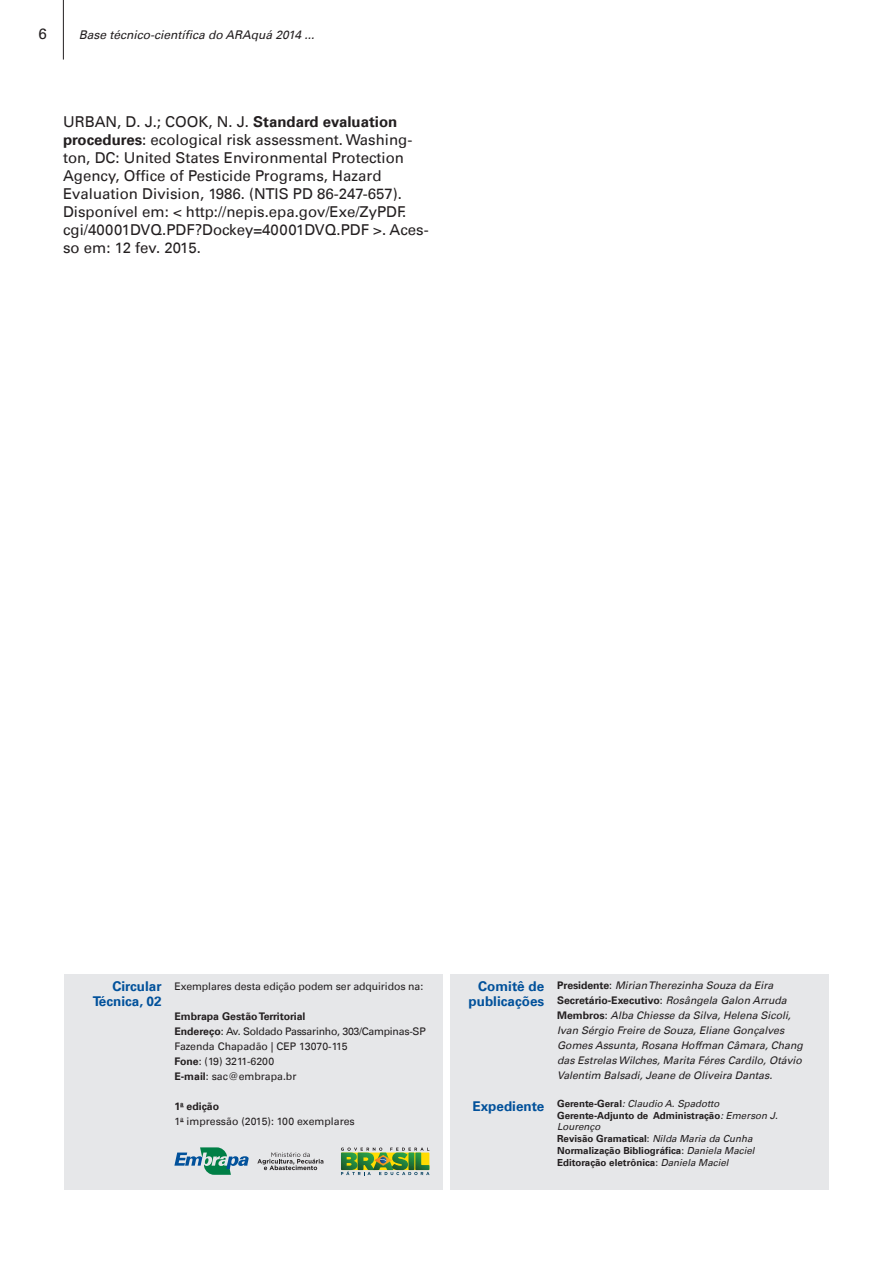
<style>
.page{position:relative;width:893px;height:1263px;background:#fff}
.page>*{position:absolute;margin:0;border:0;box-sizing:border-box;transform-origin:0 0}
.t1{font:15px/18px "Univers LT";color:#231f20}
.t2{font:700 13.5px/15px "Univers LT";color:#01519b;text-align:right}
.t3{font:italic 12px "Univers LT";color:#231f20}
.t4{font:italic 10.5px/15px "Univers LT";color:#231f20}
.t5{font:10.5px/15px "Univers LT";letter-spacing:-.01em;color:#231f20}
.t6{font:700 9.75px/12px "Univers LT";color:#231f20}
.s1{font-weight:700}
.s2{font-weight:700;font-style:normal}
.s3{font-style:normal}
.s4{font-weight:400;font-style:italic}
.s5{font-weight:400}
</style>
<div class="page">
<hr style="left:63px;top:0;width:1px;height:60px;background:#231f20">
<div style="left:451px;top:974px;width:378px;height:215px;background:#e6e7e9"></div>
<div style="left:64px;top:974px;width:378px;height:215px;background:#e6e7e9"></div>
<svg style="left:174px;top:1147px;width:75px;height:28px"></svg>
<svg style="left:257px;top:1152px;width:66px;height:18px"></svg>
<svg style="left:341px;top:1147px;width:88px;height:28px"></svg>
<p class="t1" style="left:39px;top:25px;width:10px">6</p>
<p class="t3" style="left:79px;top:27px;width:237px">Base técnico-científica do ARAquá 2014 ...</p>
<p class="t1" style="left:63px;top:113px;width:367px">URBAN, D. J.; COOK, N. J. <span class="s1">Standard evaluation procedures</span>: ecological risk assessment. Washing&shy;ton, DC: United States Environmental Protection Agency, Office of Pesticide Programs, Hazard Evaluation Division, 1986. (NTIS PD 86-247-657).<br>Disponível em: &lt; http://nepis.epa.gov/Exe/ZyPDF. cgi/40001DVQ.PDF?Dockey=40001DVQ.PDF &gt;. Aces&shy;so em: 12 fev. 2015.</p>
<p class="t2" style="left:93px;top:979px;width:70px">Circular<br>Técnica, 02</p>
<p class="t5" style="left:174px;top:978px;width:250px">Exemplares desta edição podem ser adquiridos na:</p>
<p class="t5" style="left:174px;top:1008px;width:253px"><span class="s1">Embrapa Gestão Territorial<br>Endereço</span>: Av. Soldado Passarinho, 303/Campinas-SP<br>Fazenda Chapadão | CEP 13070-115<br><span class="s1">Fone</span>: (19) 3211-6200<br><span class="s1">E-mail</span>: sac@embrapa.br</p>
<p class="t5" style="left:174px;top:1098px;width:182px"><span class="s1">1</span><sup>a</sup> <span class="s1">edição<br></span>1<sup>a</sup> impressão (2015): 100 exemplares</p>
<p class="t2" style="left:469px;top:979px;width:77px">Comitê de publicações</p>
<p class="t2" style="left:473px;top:1099px;width:73px">Expediente</p>
<p class="t4" style="left:557px;top:978px;width:247px"><span class="s2">Presidente</span><span class="s3">:</span> Mirian Therezinha Souza da Eira <span class="s2">Secretário-Executivo</span><span class="s3">:</span> Rosângela Galon Arruda <span class="s2">Membros</span><span class="s3">:</span> Alba Chiesse da Silva, Helena Sicoli, Ivan Sérgio Freire de Souza, Eliane Gonçalves Gomes Assunta, Rosana Hoffman Câmara, Chang das Estrelas Wilches, Marita Féres Cardilo, Otávio Valentim Balsadi, Jeane de Oliveira Dantas.</p>
<p class="t6" style="left:557px;top:1098px;width:222px">Gerente-Geral<span class="s4">: Claudio A. Spadotto<br></span>Gerente-Adjunto de Administração<span class="s4">: Emerson J.</span></p>
<p class="t6" style="left:557px;top:1120px;width:199px"><span class="s4">Lourenço<br></span>Revisão Gramatical<span class="s5">:</span> <span class="s4">Nilda Maria da Cunha </span>Normalização Bibliográfica<span class="s5">:</span> <span class="s4">Daniela Maciel </span>Editoração eletrônica<span class="s5">:</span> <span class="s4">Daniela Maciel</span></p>
</div>
